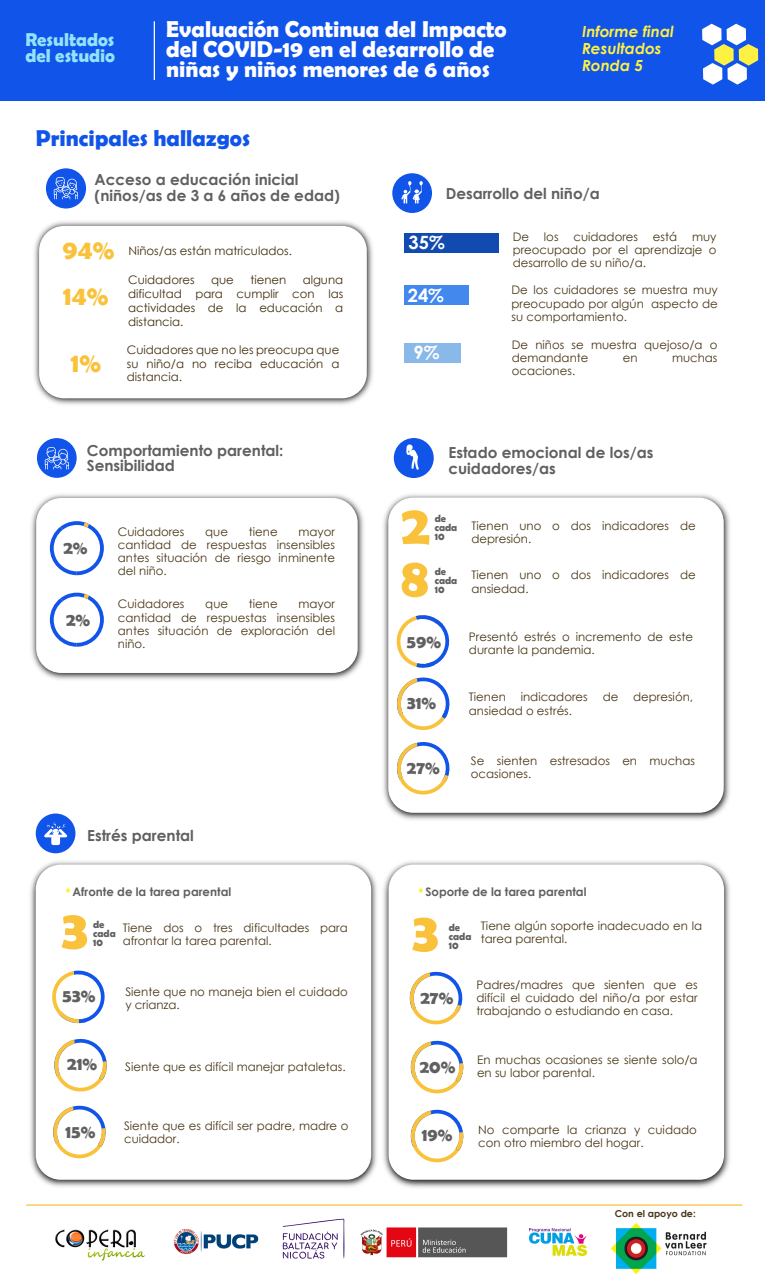
<style>
.page{position:relative;width:765px;height:1276px;background:#fff}
.page>*{position:absolute;margin:0;border:0;box-sizing:border-box;transform-origin:0 0}
.t1{font:700 55.75px "Berlin Sans FB Demi";color:#f9c23a}
.t2{font:700 27px "Berlin Sans FB Demi";color:#f9c23a}
.t3{font:700 23px/20px "Berlin Sans FB Demi";color:#fff}
.t4{font:700 23px "Berlin Sans FB Demi";color:#1154ea}
.t5{font:700 18.62px/16.2px "Berlin Sans FB Demi";color:#92e3fc}
.t6{font:700 18.25px "Berlin Sans FB Demi";color:#606060}
.t7{font:700 18.25px "Century Gothic";color:#fff}
.t8{font:700 15.25px/15.2px "Century Gothic";color:#606060}
.t9{font:italic 700 15.25px/17.1px "Century Gothic";color:#fff143}
.t10{font:11.75px/13.1px "Century Gothic";color:#483616}
.t11{font:11.75px/13.8px "Century Gothic";color:#412e0d;text-align:justify}
.t12{font:700 11.75px "Century Gothic";color:#606060}
.t13{font:700 10.38px/9px "Berlin Sans FB Demi";color:#606060}
.t14{font:700 9.5px "Century Gothic";color:#483616}
</style>
<div class="page">
<div style="left:0;top:0;width:765px;height:100px;background:#1154ea"></div>
<hr style="left:154px;top:21px;width:1px;height:59px;background:#fff">
<svg style="left:702px;top:24px;width:56px;height:61px"></svg>
<img style="left:34px;top:182px;width:379px;height:263px">
<div style="left:39px;top:226px;width:328px;height:172px;background:#fff;border-radius:25px"></div>
<div style="left:404px;top:343px;width:57px;height:19px;background:#89b9e8"></div>
<div style="left:392px;top:173px;width:40px;height:40px;background:#1154ea;border-radius:50%"></div>
<div style="left:46px;top:168px;width:40px;height:40px;background:#1154ea;border-radius:50%"></div>
<svg style="left:401px;top:181px;width:22px;height:22px"></svg>
<div style="left:37px;top:438px;width:40px;height:39px;background:#1154ea;border-radius:50%"></div>
<svg style="left:46px;top:447px;width:22px;height:7px"></svg>
<svg style="left:54px;top:177px;width:24px;height:22px"></svg>
<img style="left:31px;top:454px;width:312px;height:226px">
<div style="left:36px;top:498px;width:322px;height:174px;background:#fff;border-radius:25px"></div>
<div style="left:405px;top:233px;width:94px;height:20px;background:#124baf"></div>
<div style="left:404px;top:286px;width:64px;height:19px;background:#4389ed"></div>
<img style="left:343px;top:455px;width:387px;height:365px">
<div style="left:388px;top:497px;width:336px;height:315px;background:#fff;border-radius:25px"></div>
<img style="left:26px;top:821px;width:318px;height:385px">
<div style="left:36px;top:864px;width:335px;height:315px;background:#fff;border-radius:25px"></div>
<div style="left:394px;top:438px;width:40px;height:40px;background:#1154ea;border-radius:50%"></div>
<svg style="left:406px;top:444px;width:13px;height:26px"></svg>
<div style="left:36px;top:813px;width:39px;height:40px;background:#1154ea;border-radius:50%"></div>
<svg style="left:44px;top:821px;width:23px;height:23px"></svg>
<svg style="left:66px;top:888px;width:4px;height:4px"></svg>
<svg style="left:50px;top:521px;width:54px;height:54px"></svg>
<svg style="left:50px;top:592px;width:54px;height:54px"></svg>
<img style="left:344px;top:861px;width:399px;height:345px">
<div style="left:389px;top:864px;width:335px;height:315px;background:#fff;border-radius:25px"></div>
<svg style="left:419px;top:888px;width:4px;height:4px"></svg>
<svg style="left:409px;top:971px;width:54px;height:54px"></svg>
<svg style="left:283px;top:1218px;width:62px;height:41px"></svg>
<img style="left:55px;top:1229px;width:90px;height:31px">
<img style="left:173px;top:1229px;width:86px;height:26px">
<img style="left:611px;top:1223px;width:96px;height:51px">
<img style="left:530px;top:1228px;width:57px;height:27px">
<img style="left:360px;top:1227px;width:148px;height:31px">
<svg style="left:397px;top:742px;width:53px;height:53px"></svg>
<svg style="left:397px;top:677px;width:53px;height:53px"></svg>
<svg style="left:396px;top:615px;width:54px;height:53px"></svg>
<svg style="left:52px;top:970px;width:53px;height:54px"></svg>
<svg style="left:54px;top:1038px;width:53px;height:54px"></svg>
<svg style="left:53px;top:1105px;width:53px;height:54px"></svg>
<svg style="left:410px;top:1040px;width:54px;height:54px"></svg>
<svg style="left:410px;top:1109px;width:54px;height:54px"></svg>
<h3 class="t5" style="left:25px;top:31px;width:91px">Resultados del estudio</h3>
<h3 class="t3" style="left:166px;top:19px;width:342px">Evaluación Continua del Impacto del COVID-19 en el desarrollo de niñas y niños menores de 6 años</h3>
<h3 class="t4" style="left:36px;top:125px;width:216px">Principales hallazgos</h3>
<p class="t9" style="left:582px;top:22px;width:93px">Informe final<br>Resultados<br>Ronda 5</p>
<p class="t8" style="left:95px;top:171px;width:247px">Acceso a educación inicial (niños/as de 3 a 6 años de edad)</p>
<h2 class="t2" style="left:63px;top:234px;width:53px">94%</h2>
<p class="t11" style="left:128px;top:243px;width:165px">Niños/as están matriculados.</p>
<h2 class="t2" style="left:63px;top:280px;width:47px">14%</h2>
<h2 class="t2" style="left:71px;top:346px;width:32px">1%</h2>
<p class="t11" style="left:128px;top:273px;width:68px">Cuidadores</p>
<p class="t11" style="left:211px;top:273px;width:24px">que</p>
<p class="t11" style="left:250px;top:273px;width:37px">tienen</p>
<p class="t11" style="left:128px;top:273px;width:217px;text-indent:175px">alguna dificultad para cumplir con las actividades de la educación a distancia.</p>
<p class="t11" style="left:127px;top:342px;width:214px">Cuidadores que no les preocupa que su niño/a no reciba educación a distancia.</p>
<p class="t8" style="left:87px;top:442px;width:198px">Comportamiento parental:<br>Sensibilidad</p>
<h3 class="t6" style="left:64px;top:536px;width:26px">2%</h3>
<h3 class="t6" style="left:66px;top:609px;width:26px">2%</h3>
<p class="t10" style="left:118px;top:524px;width:68px">Cuidadores</p>
<p class="t10" style="left:205px;top:524px;width:24px">que</p>
<p class="t10" style="left:249px;top:524px;width:30px">tiene</p>
<p class="t10" style="left:118px;top:524px;width:219px;text-align:justify;text-indent:181px">mayor cantidad de respuestas insensibles antes situación de riesgo inminente del niño.</p>
<p class="t10" style="left:118px;top:597px;width:68px">Cuidadores</p>
<p class="t10" style="left:205px;top:597px;width:24px">que</p>
<p class="t10" style="left:249px;top:597px;width:30px">tiene</p>
<p class="t10" style="left:118px;top:597px;width:219px;text-align:justify;text-indent:181px">mayor cantidad de respuestas insensibles antes situación de exploración del niño.</p>
<p class="t8" style="left:87px;top:826px;width:108px">Estrés parental</p>
<p class="t12" style="left:73px;top:882px;width:160px">Afronte de la tarea parental</p>
<h1 class="t1" style="left:61px;top:896px;width:29px">3</h1>
<p class="t13" style="left:93px;top:919px;width:24px">de cada<br>10</p>
<p class="t10" style="left:123px;top:920px;width:227px">Tiene dos o tres dificultades para afrontar la tarea parental.</p>
<h3 class="t6" style="left:63px;top:985px;width:34px">53%</h3>
<p class="t10" style="left:125px;top:984px;width:224px">Siente que no maneja bien el cuidado y crianza.</p>
<h3 class="t6" style="left:67px;top:1053px;width:32px">21%</h3>
<p class="t10" style="left:125px;top:1059px;width:222px">Siente que es difícil manejar pataletas.</p>
<h3 class="t6" style="left:66px;top:1120px;width:31px">15%</h3>
<p class="t10" style="left:124px;top:1118px;width:226px">Siente que es difícil ser padre, madre o cuidador.</p>
<p class="t8" style="left:446px;top:185px;width:156px">Desarrollo del niño/a</p>
<h3 class="t7" style="left:409px;top:229px;width:38px">35%</h3>
<p class="t10" style="left:513px;top:230px;width:18px">De</p>
<p class="t10" style="left:544px;top:230px;width:16px">los</p>
<p class="t10" style="left:573px;top:230px;width:66px">cuidadores</p>
<p class="t10" style="left:653px;top:230px;width:26px">está</p>
<p class="t10" style="left:513px;top:230px;width:205px;text-align:justify;text-indent:179px">muy preocupado por el aprendizaje o desarrollo de su niño/a.</p>
<h3 class="t7" style="left:408px;top:281px;width:38px">24%</h3>
<p class="t10" style="left:511px;top:283px;width:208px;text-align:justify">De los cuidadores se muestra muy preocupado por algún aspecto de su comportamiento.</p>
<p class="t10" style="left:512px;top:337px;width:207px">De niños se muestra quejoso/a o demandante</p>
<h3 class="t7" style="left:413px;top:338px;width:27px">9%</h3>
<p class="t10" style="left:623px;top:351px;width:16px">en</p>
<p class="t10" style="left:672px;top:351px;width:47px">muchas</p>
<p class="t10" style="left:512px;top:364px;width:65px">ocaciones.</p>
<p class="t8" style="left:448px;top:444px;width:207px">Estado emocional de los/as cuidadores/as</p>
<h1 class="t1" style="left:401px;top:492px;width:30px">2</h1>
<p class="t13" style="left:435px;top:513px;width:24px">de cada<br>10</p>
<h1 class="t1" style="left:401px;top:544px;width:29px">8</h1>
<p class="t13" style="left:435px;top:566px;width:24px">de cada<br>10</p>
<p class="t10" style="left:472px;top:518px;width:226px">Tienen uno o dos indicadores de depresión.</p>
<p class="t10" style="left:472px;top:568px;width:226px">Tienen uno o dos indicadores de ansiedad.</p>
<h3 class="t6" style="left:407px;top:631px;width:36px">59%</h3>
<p class="t10" style="left:469px;top:629px;width:226px">Presentó estrés o incremento de este durante la pandemia.</p>
<h3 class="t6" style="left:407px;top:692px;width:31px">31%</h3>
<p class="t10" style="left:469px;top:690px;width:38px">Tienen</p>
<p class="t10" style="left:521px;top:690px;width:68px">indicadores</p>
<p class="t10" style="left:603px;top:690px;width:17px">de</p>
<p class="t10" style="left:633px;top:690px;width:61px">depresión,</p>
<p class="t10" style="left:469px;top:703px;width:105px">ansiedad o estrés.</p>
<h3 class="t6" style="left:407px;top:757px;width:34px">27%</h3>
<p class="t10" style="left:471px;top:753px;width:226px">Se sienten estresados en muchas ocasiones.</p>
<p class="t12" style="left:425px;top:882px;width:163px">Soporte de la tarea parental</p>
<h1 class="t1" style="left:412px;top:899px;width:29px">3</h1>
<p class="t13" style="left:449px;top:922px;width:24px">de cada<br>10</p>
<p class="t10" style="left:481px;top:918px;width:223px">Tiene algún soporte inadecuado en la tarea parental.</p>
<h3 class="t6" style="left:421px;top:986px;width:34px">27%</h3>
<p class="t10" style="left:476px;top:977px;width:223px;text-align:justify">Padres/madres que sienten que es difícil el cuidado del niño/a por estar trabajando o estudiando en casa.</p>
<h3 class="t6" style="left:420px;top:1055px;width:37px">20%</h3>
<p class="t10" style="left:477px;top:1052px;width:222px">En muchas ocasiones se siente solo/a en su labor parental.</p>
<h3 class="t6" style="left:422px;top:1124px;width:32px">19%</h3>
<p class="t10" style="left:478px;top:1122px;width:220px">No comparte la crianza y cuidado con otro miembro del hogar.</p>
<p class="t14" style="left:615px;top:1206px;width:82px">Con el apoyo de:</p>
</div>
